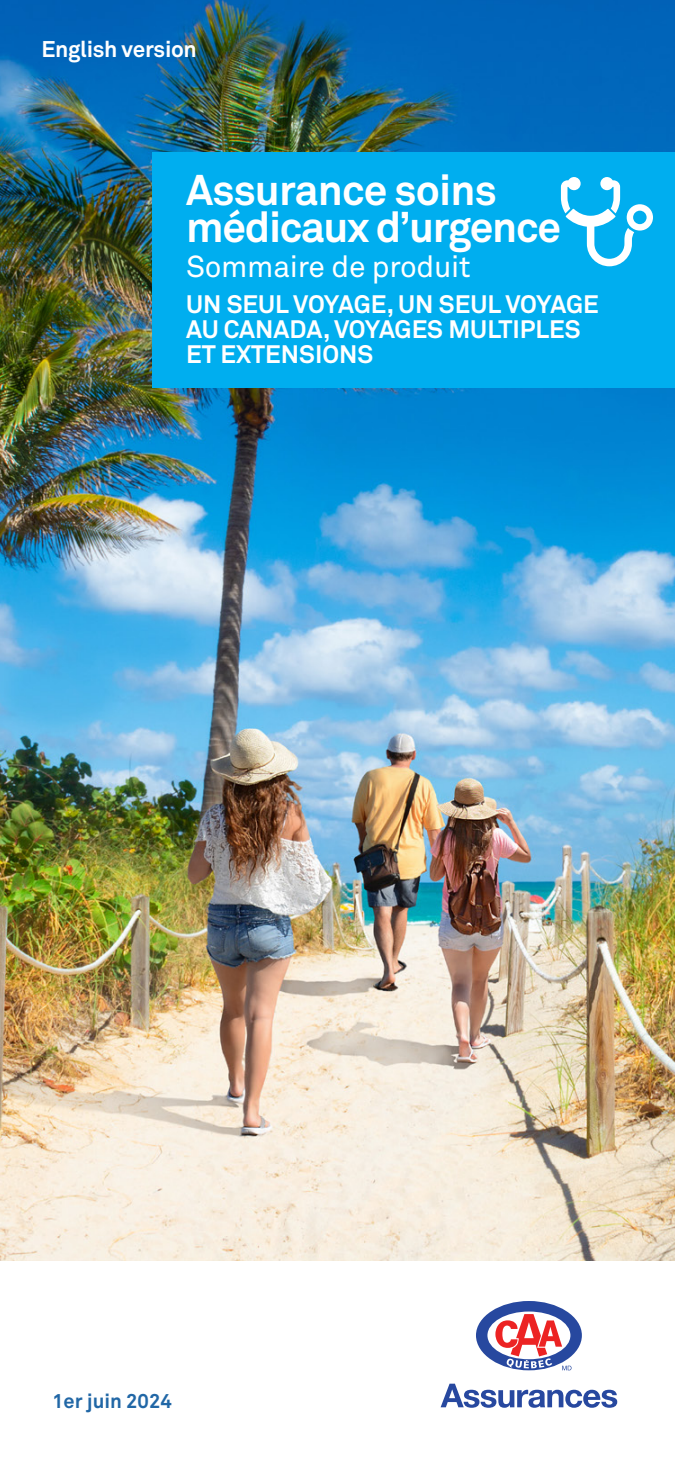
<style>
.page{position:relative;width:675px;height:1463px;background:#fff}
.page>*{position:absolute;margin:0;border:0;box-sizing:border-box;transform-origin:0 0}
.t1{font:700 42.5px/37.5px "Akkurat Office";letter-spacing:-.03em;color:#fff}
.t2{font:30px "Akkurat Office";letter-spacing:-.01em;color:#fff}
.t3{font:700 25px/25px "Akkurat Office";color:#fff}
.t4{font:700 22.5px "Akkurat Office";letter-spacing:-.015em;color:#fff}
.t5{font:700 20px "Akkurat Office";color:#2167a6}
</style>
<div class="page">
<svg style="left:476px;top:1301px;width:106px;height:69px"></svg>
<svg style="left:441px;top:1383px;width:176px;height:24px"></svg>
<img style="left:0;top:0;width:675px;height:1260px">
<div style="left:152px;top:152px;width:523px;height:235px;background:#00aeef"></div>
<svg style="left:561px;top:177px;width:92px;height:89px"></svg>
<p class="t4" style="left:41px;top:35px;width:157px">English version</p>
<p class="t1" style="left:186px;top:171px;width:376px">Assurance soins médicaux d’urgence</p>
<p class="t2" style="left:186px;top:249px;width:286px">Sommaire de produit</p>
<p class="t3" style="left:186px;top:292px;width:414px">UN SEUL VOYAGE, UN SEUL VOYAGE<br>AU CANADA, VOYAGES MULTIPLES<br>ET EXTENSIONS</p>
<p class="t5" style="left:52px;top:1388px;width:121px">1er juin 2024</p>
</div>
